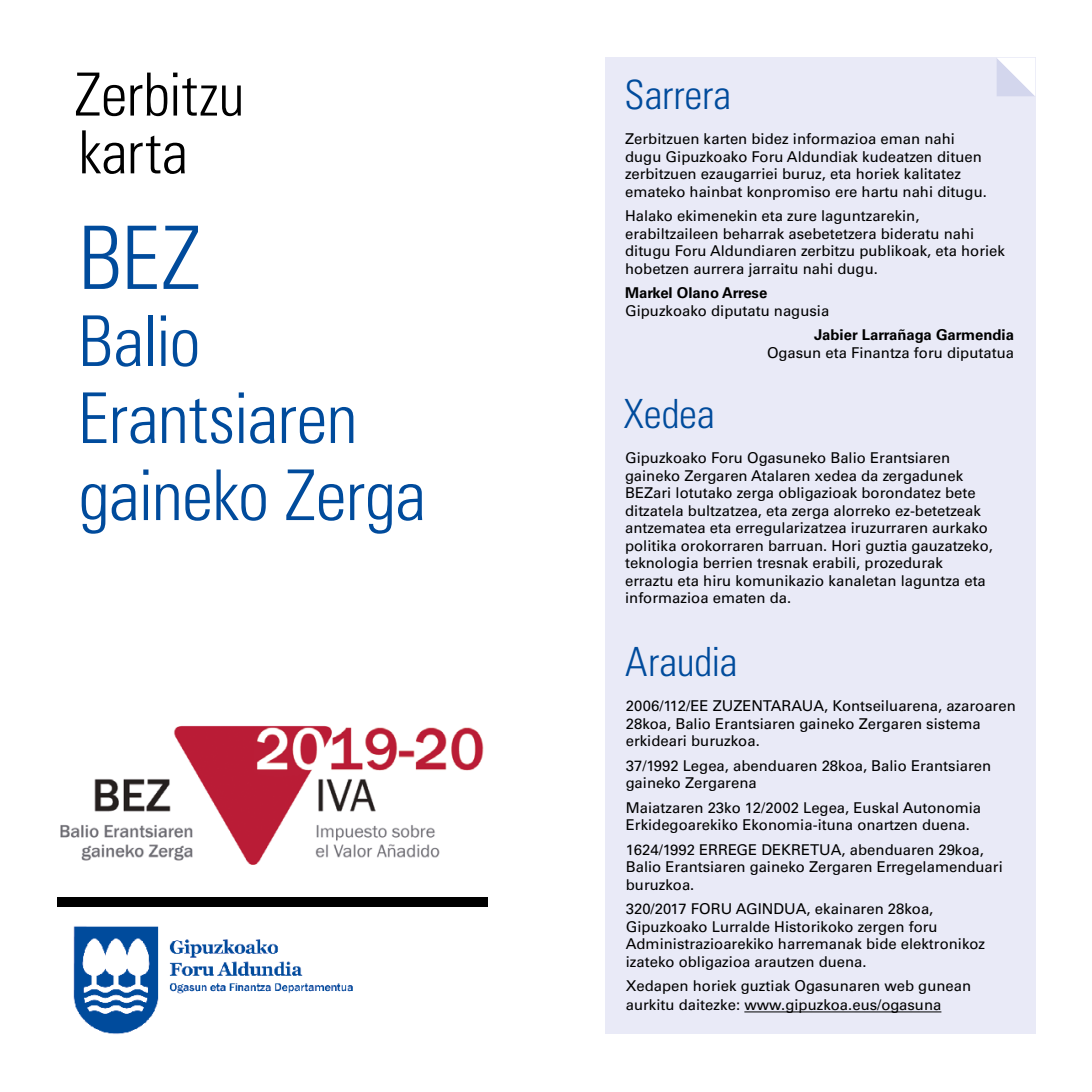
<style>
.page{position:relative;width:1092px;height:1092px;background:#fff}
.page>*{position:absolute;margin:0;border:0;box-sizing:border-box;transform-origin:0 0}
.Estilo_de_párrafo_2{font:300 condensed 87.5px "Univers";color:#004b9c}
.Estilo_de_párrafo_2-2{font:300 condensed 70px/77px "Univers";letter-spacing:-.015em;color:#004b9c}
.Estilo_de_párrafo_1{font:300 condensed 59.5px/57.8px "Univers";letter-spacing:-.005em;color:#000}
.TITULOA{font:300 condensed 40.25px "Univers";color:#004b9c}
.SIN_PART{font:14.88px/17.5px "Univers";color:#000}
.SIN_PART-2{font:700 14.88px "Univers";color:#000}
</style>
<div class="page">
<div style="left:605px;top:58px;width:430px;height:976px;background:#e9eaf7"></div>
<svg style="left:997px;top:58px;width:38px;height:38px"></svg>
<hr style="left:744px;top:1011px;width:197px;height:1px;background:#000">
<img style="left:73px;top:926px;width:280px;height:108px">
<img style="left:60px;top:725px;width:424px;height:140px">
<div style="left:57px;top:896px;width:431px;height:10px;background:#000"></div>
<p class="Estilo_de_párrafo_1" style="left:74px;top:66px;width:171px">Zerbitzu karta</p>
<p class="Estilo_de_párrafo_2" style="left:78px;top:205px;width:123px">BEZ</p>
<p class="Estilo_de_párrafo_2-2" style="left:78px;top:303px;width:350px">Balio<br>Erantsiaren gaineko Zerga</p>
<p class="TITULOA" style="left:624px;top:71px;width:108px">Sarrera</p>
<p class="SIN_PART" style="left:625px;top:130px;width:363px">Zerbitzuen karten bidez informazioa eman nahi dugu Gipuzkoako Foru Aldundiak kudeatzen dituen zerbitzuen ezaugarriei buruz, eta horiek kalitatez emateko hainbat konpromiso ere hartu nahi ditugu.</p>
<p class="SIN_PART" style="left:625px;top:207px;width:381px">Halako ekimenekin eta zure laguntzarekin, erabiltzaileen beharrak asebetetzera bideratu nahi ditugu Foru Aldundiaren zerbitzu publikoak, eta horiek hobetzen aurrera jarraitu nahi dugu.</p>
<p class="SIN_PART-2" style="left:625px;top:284px;width:144px">Markel Olano Arrese</p>
<p class="SIN_PART" style="left:625px;top:302px;width:206px">Gipuzkoako diputatu nagusia</p>
<p class="SIN_PART-2" style="left:814px;top:326px;width:201px">Jabier Larrañaga Garmendia</p>
<p class="SIN_PART" style="left:767px;top:344px;width:248px">Ogasun eta Finantza foru diputatua</p>
<p class="TITULOA" style="left:623px;top:389px;width:93px">Xedea</p>
<p class="SIN_PART" style="left:625px;top:449px;width:369px">Gipuzkoako Foru Ogasuneko Balio Erantsiaren gaineko Zergaren Atalaren xedea da zergadunek BEZari lotutako zerga obligazioak borondatez bete ditzatela bultzatzea, eta zerga alorreko ez-betetzeak antzematea eta erregularizatzea iruzurraren aurkako politika orokorraren barruan. Hori guztia gauzatzeko, teknologia berrien tresnak erabili, prozedurak erraztu eta hiru komunikazio kanaletan laguntza eta informazioa ematen da.</p>
<p class="TITULOA" style="left:625px;top:637px;width:114px">Araudia</p>
<p class="SIN_PART" style="left:625px;top:697px;width:391px">2006/112/EE ZUZENTARAUA, Kontseiluarena, azaroaren<br>28koa, Balio Erantsiaren gaineko Zergaren sistema erkideari buruzkoa.</p>
<p class="SIN_PART" style="left:625px;top:756px;width:367px">37/1992 Legea, abenduaren 28koa, Balio Erantsiaren gaineko Zergarena</p>
<p class="SIN_PART" style="left:625px;top:798px;width:357px">Maiatzaren 23ko 12/2002 Legea, Euskal Autonomia<br>Erkidegoarekiko Ekonomia-ituna onartzen duena.</p>
<p class="SIN_PART" style="left:625px;top:840px;width:378px">1624/1992 ERREGE DEKRETUA, abenduaren 29koa,<br>Balio Erantsiaren gaineko Zergaren Erregelamenduari buruzkoa.</p>
<p class="SIN_PART" style="left:625px;top:900px;width:361px">320/2017 FORU AGINDUA, ekainaren 28koa, Gipuzkoako Lurralde Historikoko zergen foru Administrazioarekiko harremanak bide elektronikoz izateko obligazioa arautzen duena.</p>
<p class="SIN_PART" style="left:625px;top:976px;width:347px;line-height:19.2px">Xedapen horiek guztiak Ogasunaren web gunean aurkitu daitezke: www.gipuzkoa.eus/ogasuna</p>
</div>
